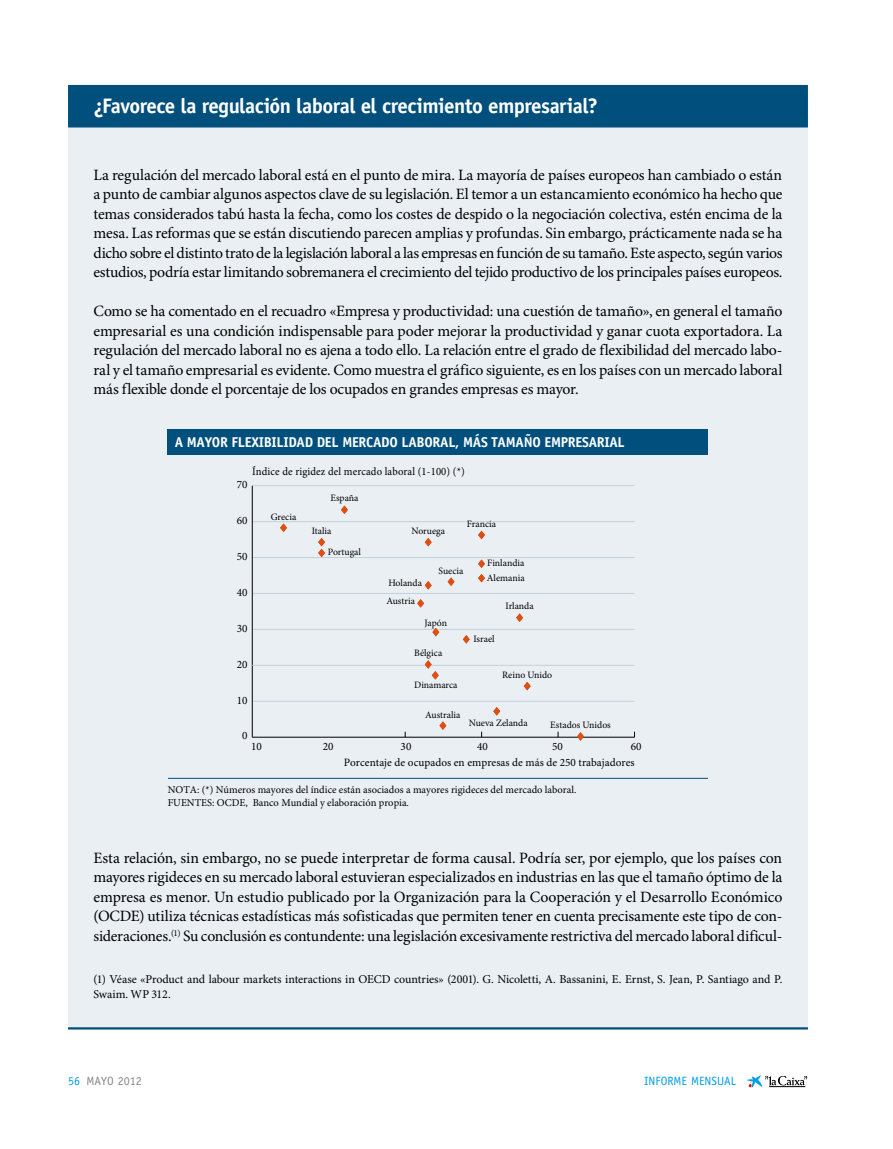
<style>
.page{position:relative;width:893px;height:1149px;background:#fff}
.page>*{position:absolute;margin:0;border:0;box-sizing:border-box;transform-origin:0 0}
.t1{font:700 21px "Officina Sans Std";letter-spacing:-.03em;color:#fff}
.t2{font:15.75px/19.5px "Minion Pro";letter-spacing:-.015em;color:#000;text-align:justify}
.t3{font:700 14.25px "Officina Sans Std";letter-spacing:-.02em;color:#fff}
.t4{font:12px/15px "Minion Pro";letter-spacing:-.005em;color:#000}
.t5{font:12px "Officina Sans Std";color:#009fe3}
.t6{font:12px "Officina Sans Std";color:#878787}
.t7{font:11.25px "Minion Pro";color:#000}
.t8{font:11.25px "Minion Pro";color:#000;scale:.95 1}
.t9{font:10.5px/13.5px "Minion Pro";color:#000}
.t10{font:9.75px/14.4px "Minion Pro";color:#000}
.s1{color:#009fe3}
</style>
<div class="page">
<svg style="left:747px;top:1075px;width:60px;height:12px"></svg>
<div style="left:68px;top:95px;width:740px;height:933px;background:#e9eff3"></div>
<div style="left:68px;top:85px;width:740px;height:42px;background:#004f7c"></div>
<hr style="left:68px;top:1026px;width:740px;height:3px;background:#004f7c">
<hr style="left:252px;top:485px;width:383px;height:1px;background:#c1d2dc">
<hr style="left:252px;top:557px;width:383px;height:1px;background:#c1d2dc">
<hr style="left:252px;top:521px;width:383px;height:1px;background:#c1d2dc">
<hr style="left:252px;top:736px;width:382px;height:1px;background:#000">
<hr style="left:168px;top:777px;width:540px;height:1px;background:#004f7c">
<hr style="left:252px;top:593px;width:383px;height:1px;background:#c1d2dc">
<hr style="left:252px;top:629px;width:383px;height:1px;background:#c1d2dc">
<hr style="left:252px;top:700px;width:383px;height:1px;background:#c1d2dc">
<hr style="left:252px;top:485px;width:1px;height:252px;background:#000">
<hr style="left:252px;top:664px;width:383px;height:1px;background:#c1d2dc">
<div style="left:168px;top:429px;width:540px;height:26px;background:#004f7c"></div>
<svg style="left:341px;top:505px;width:7px;height:9px"></svg>
<svg style="left:280px;top:523px;width:7px;height:9px"></svg>
<svg style="left:318px;top:538px;width:7px;height:20px"></svg>
<svg style="left:424px;top:538px;width:8px;height:9px"></svg>
<svg style="left:478px;top:530px;width:7px;height:10px"></svg>
<svg style="left:478px;top:559px;width:7px;height:24px"></svg>
<svg style="left:447px;top:577px;width:8px;height:9px"></svg>
<svg style="left:424px;top:581px;width:8px;height:9px"></svg>
<svg style="left:417px;top:599px;width:7px;height:9px"></svg>
<svg style="left:432px;top:628px;width:8px;height:9px"></svg>
<svg style="left:424px;top:660px;width:16px;height:20px"></svg>
<svg style="left:462px;top:635px;width:8px;height:9px"></svg>
<svg style="left:516px;top:613px;width:7px;height:9px"></svg>
<svg style="left:523px;top:682px;width:8px;height:9px"></svg>
<svg style="left:493px;top:707px;width:8px;height:9px"></svg>
<svg style="left:439px;top:721px;width:8px;height:9px"></svg>
<svg style="left:576px;top:732px;width:9px;height:9px"></svg>
<h1 class="t1" style="left:94px;top:93px;width:506px">¿Favorece la regulación laboral el crecimiento empresarial?</h1>
<p class="t2" style="left:94px;top:166px;width:690px">La regulación del mercado laboral está en el punto de mira. La mayoría de países europeos han cambiado o están a punto de cambiar algunos aspectos clave de su legislación. El temor a un estancamiento económico ha hecho que temas considerados tabú hasta la fecha, como los costes de despido o la negociación colectiva, estén encima de la mesa. Las reformas que se están discutiendo parecen amplias y profundas. Sin embargo, prácticamente nada se ha dicho sobre el distinto trato de la legislación laboral a las empresas en función de su tamaño. Este aspecto, según varios estudios, podría estar limitando sobremanera el crecimiento del tejido productivo de los principales países europeos.</p>
<p class="t2" style="left:94px;top:302px;width:690px">Como se ha comentado en el recuadro «Empresa y productividad: una cuestión de tamaño», en general el tamaño empresarial es una condición indispensable para poder mejorar la productividad y ganar cuota exportadora. La regulación del mercado laboral no es ajena a todo ello. La relación entre el grado de flexibilidad del mercado labo&shy;ral y el tamaño empresarial es evidente. Como muestra el gráfico siguiente, es en los países con un mercado laboral más flexible donde el porcentaje de los ocupados en grandes empresas es mayor.</p>
<p class="t3" style="left:175px;top:433px;width:451px">A MAYOR FLEXIBILIDAD DEL MERCADO LABORAL, MÁS TAMAÑO EMPRESARIAL</p>
<p class="t8" style="left:252px;top:464px;width:225px">Índice de rigidez del mercado laboral (1-100) (*)</p>
<p class="t7" style="left:237px;top:477px;width:12px">70</p>
<p class="t7" style="left:237px;top:513px;width:12px">60</p>
<p class="t7" style="left:237px;top:549px;width:12px">50</p>
<p class="t7" style="left:237px;top:585px;width:12px">40</p>
<p class="t7" style="left:237px;top:621px;width:12px">30</p>
<p class="t7" style="left:237px;top:657px;width:12px">20</p>
<p class="t7" style="left:237px;top:693px;width:12px">10</p>
<p class="t7" style="left:242px;top:729px;width:7px">0</p>
<p class="t10" style="left:271px;top:510px;width:27px">Grecia</p>
<p class="t10" style="left:330px;top:490px;width:30px">España</p>
<p class="t10" style="left:328px;top:520px;width:35px;line-height:21.1px;text-indent:-16px">Italia<br>Portugal</p>
<p class="t10" style="left:411px;top:524px;width:35px">Noruega</p>
<p class="t10" style="left:467px;top:517px;width:31px">Francia</p>
<p class="t10" style="left:439px;top:564px;width:26px">Suecia</p>
<p class="t10" style="left:487px;top:556px;width:39px">Finlandia<br>Alemania</p>
<p class="t10" style="left:505px;top:598px;width:30px">Irlanda</p>
<p class="t10" style="left:473px;top:631px;width:23px">Israel</p>
<p class="t10" style="left:414px;top:646px;width:30px">Bélgica</p>
<p class="t10" style="left:414px;top:678px;width:45px">Dinamarca</p>
<p class="t10" style="left:388px;top:576px;width:35px">Holanda</p>
<p class="t10" style="left:386px;top:594px;width:30px">Austria</p>
<p class="t10" style="left:425px;top:616px;width:24px">Japón</p>
<p class="t10" style="left:502px;top:667px;width:52px">Reino Unido</p>
<p class="t10" style="left:425px;top:708px;width:37px">Australia</p>
<p class="t10" style="left:469px;top:716px;width:60px">Nueva Zelanda</p>
<p class="t10" style="left:550px;top:717px;width:62px">Estados Unidos</p>
<p class="t7" style="left:251px;top:739px;width:12px">10</p>
<p class="t7" style="left:323px;top:739px;width:12px">20</p>
<p class="t7" style="left:401px;top:739px;width:12px">30</p>
<p class="t7" style="left:477px;top:739px;width:12px">40</p>
<p class="t7" style="left:552px;top:739px;width:12px">50</p>
<p class="t7" style="left:631px;top:739px;width:12px">60</p>
<p class="t7" style="left:344px;top:755px;width:292px">Porcentaje de ocupados en empresas de más de 250 trabajadores</p>
<p class="t9" style="left:168px;top:783px;width:410px">NOTA: (*) Números mayores del índice están asociados a mayores rigideces del mercado laboral.<br>FUENTES: OCDE, Banco Mundial y elaboración propia.</p>
<p class="t2" style="left:94px;top:848px;width:690px">Esta relación, sin embargo, no se puede interpretar de forma causal. Podría ser, por ejemplo, que los países con mayores rigideces en su mercado laboral estuvieran especializados en industrias en las que el tamaño óptimo de la empresa es menor. Un estudio publicado por la Organización para la Cooperación y el Desarrollo Económico (OCDE) utiliza técnicas estadísticas más sofisticadas que permiten tener en cuenta precisamente este tipo de con&shy;sideraciones.<sup>(1)</sup> Su conclusión es contundente: una legislación excesivamente restrictiva del mercado laboral dificul-</p>
<p class="t4" style="left:94px;top:971px;width:690px">(1) Véase «Product and labour markets interactions in OECD countries» (2001). G. Nicoletti, A. Bassanini, E. Ernst, S. Jean, P. Santiago and P.<br>Swaim. WP 312.</p>
<p class="t6" style="left:68px;top:1073px;width:75px"><span class="s1">56</span> MAYO 2012</p>
<p class="t5" style="left:644px;top:1073px;width:93px">INFORME MENSUAL</p>
</div>
